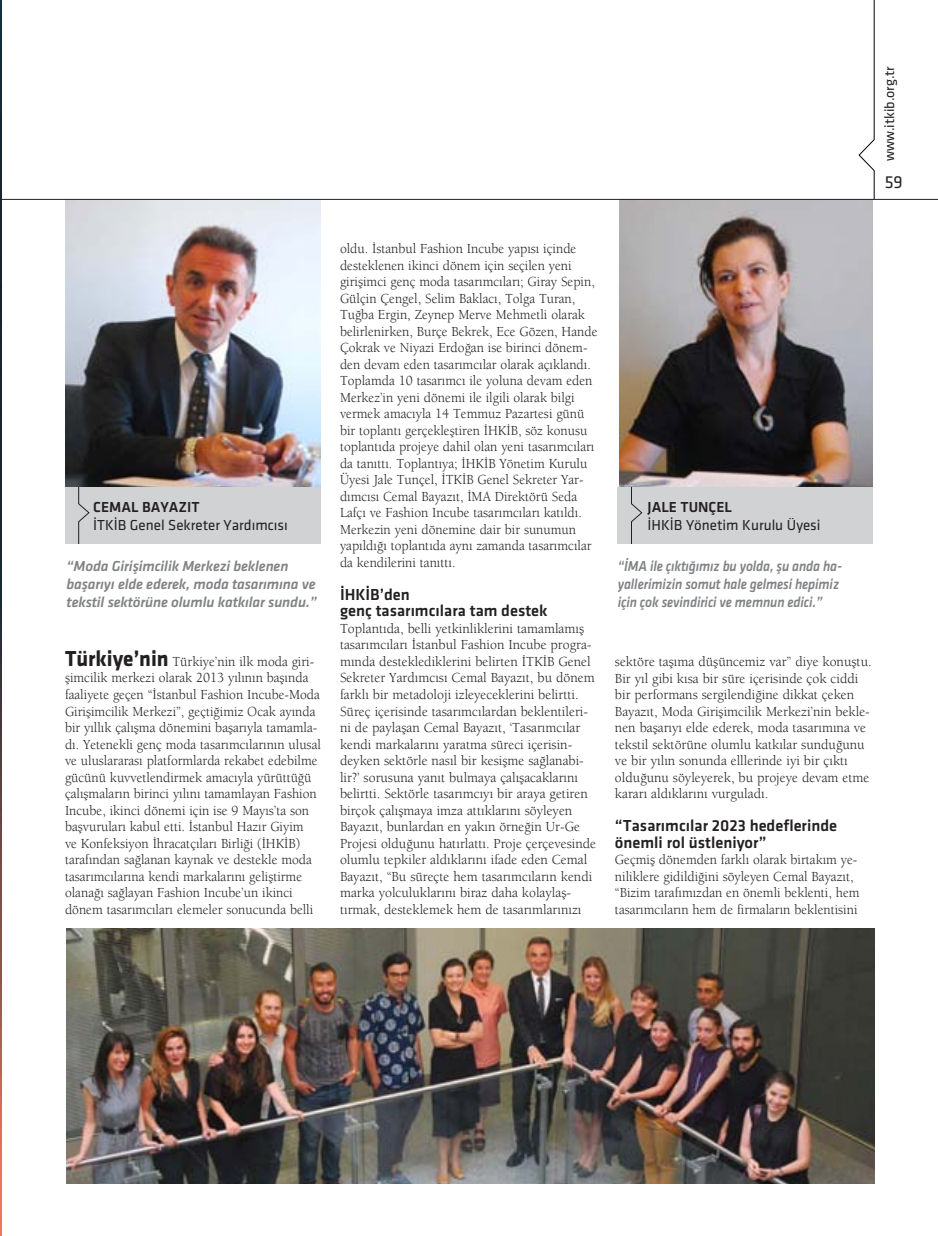
<style>
.page{position:relative;width:938px;height:1236px;background:#fff}
.page>*{position:absolute;margin:0;border:0;box-sizing:border-box;transform-origin:0 0}
.t1{font:18px "Klavika";color:#231f20}
.ARABAŞLIK{font:500 16.5px/16.5px "Klavika";color:#231f20}
.FOTO_ALTI{font:italic 500 15px/18px "Klavika";letter-spacing:-.01em;color:#808285}
.FOTO_ALTI-2{font:italic 500 15px/18px "Klavika";letter-spacing:-.01em;color:#808285;scale:.9 1}
.IMZA{font:15px "Klavika";color:#231f20}
.IMZA-2{font:500 15px "Klavika";color:#231f20}
.METİN{font:14.25px/16.5px "Berkeley Book Tr";color:#231f20;scale:.95 1}
.METİN-2{font:14.25px/16.5px "Berkeley Book Tr";color:#231f20}
.t2{font:14.25px "Klavika";color:#231f20}
.s1{font-family:"Klavika";font-weight:700;font-size:22.5px}
</style>
<div class="page">
<svg style="left:858px;top:0;width:17px;height:199px"></svg>
<img style="left:0;top:2px;width:1px;height:1231px">
<svg style="left:0;top:474px;width:2px;height:315px"></svg>
<img style="left:65px;top:200px;width:255px;height:287px">
<img style="left:620px;top:200px;width:253px;height:287px">
<div style="left:618px;top:487px;width:255px;height:56px;background:#d1d2d4"></div>
<svg style="left:631px;top:487px;width:12px;height:56px"></svg>
<div style="left:65px;top:487px;width:255px;height:56px;background:#d1d2d4"></div>
<svg style="left:78px;top:487px;width:12px;height:56px"></svg>
<img style="left:67px;top:928px;width:807px;height:255px">
<hr style="left:1px;top:199px;width:937px;height:1px;background:#231f20">
<p class="t2" style="left:882px;top:161px;width:96px;rotate:-90deg">www.itkib.org.tr</p>
<p class="t1" style="left:885px;top:173px;width:20px">59</p>
<p class="IMZA-2" style="left:93px;top:499px;width:108px">CEMAL BAYAZIT</p>
<p class="IMZA" style="left:93px;top:517px;width:196px">İTKİB Genel Sekreter Yardımcısı</p>
<p class="FOTO_ALTI" style="left:67px;top:557px;width:252px">“Moda Girişimcilik Merkezi beklenen başarıyı elde ederek, moda tasarımına ve tekstil sektörüne olumlu katkılar sundu.”</p>
<p class="METİN" style="left:65px;top:653px;width:271px"><span class="s1">Türkiye’nin</span> Türkiye’nin ilk moda giri&shy;şimcilik merkezi olarak 2013 yılının başında faaliyete geçen “İstanbul Fashion Incube-Moda Girişimcilik Merkezi”, geçtiğimiz Ocak ayında bir yıllık çalışma dönemini başarıyla tamamla&shy;dı. Yetenekli genç moda tasarımcılarının ulusal ve uluslararası platformlarda rekabet edebilme gücünü kuvvetlendirmek amacıyla yürüttüğü çalışmaların birinci yılını tamamlayan Fashion Incube, ikinci dönemi için ise 9 Mayıs’ta son başvuruları kabul etti. İstanbul Hazır Giyim<br>ve Konfeksiyon İhracatçıları Birliği (İHKİB) tarafından sağlanan kaynak ve destekle moda tasarımcılarına kendi markalarını geliştirme olanağı sağlayan Fashion Incube’un ikinci dönem tasarımcıları elemeler sonucunda belli</p>
<p class="METİN" style="left:340px;top:240px;width:273px">oldu. İstanbul Fashion Incube yapısı içinde desteklenen ikinci dönem için seçilen yeni girişimci genç moda tasarımcıları; Giray Sepin, Gülçin Çengel, Selim Baklacı, Tolga Turan, Tuğba Ergin, Zeynep Merve Mehmetli olarak belirlenirken, Burçe Bekrek, Ece Gözen, Hande Çokrak ve Niyazi Erdoğan ise birinci dönem&shy;den devam eden tasarımcılar olarak açıklandı.</p>
<p class="METİN" style="left:340px;top:372px;width:269px">Toplamda 10 tasarımcı ile yoluna devam eden Merkez’in yeni dönemi ile ilgili olarak bilgi vermek amacıyla 14 Temmuz Pazartesi günü bir toplantı gerçekleştiren İHKİB, söz konusu toplantıda projeye dahil olan yeni tasarımcıları da tanıttı. Toplantıya; İHKİB Yönetim Kurulu Üyesi Jale Tunçel, İTKİB Genel Sekreter Yar&shy;dımcısı Cemal Bayazıt, İMA Direktörü Seda Lafçı ve Fashion Incube tasarımcıları katıldı.<br>Merkezin yeni dönemine dair bir sunumun yapıldığı toplantıda aynı zamanda tasarımcılar da kendilerini tanıttı.</p>
<p class="ARABAŞLIK" style="left:340px;top:586px;width:71px">İHKİB’den</p>
<p class="ARABAŞLIK" style="left:340px;top:603px;width:209px">genç tasarımcılara tam destek</p>
<p class="METİN-2" style="left:340px;top:620px;width:258px">Toplantıda, belli yetkinliklerini tamamlamış tasarımcıları İstanbul Fashion Incube progra&shy;mında desteklediklerini belirten İTKİB Genel Sekreter Yardımcısı Cemal Bayazıt, bu dönem farklı bir metadoloji izleyeceklerini belirtti.<br>Süreç içerisinde tasarımcılardan beklentileri&shy;ni de paylaşan Cemal Bayazıt, ‘Tasarımcılar kendi markalarını yaratma süreci içerisin&shy;deyken sektörle nasıl bir kesişme sağlanabi&shy;lir?’ sorusuna yanıt bulmaya çalışacaklarını belirtti. Sektörle tasarımcıyı bir araya getiren birçok çalışmaya imza attıklarını söyleyen Bayazıt, bunlardan en yakın örneğin Ur-Ge Projesi olduğunu hatırlattı. Proje çerçevesinde olumlu tepkiler aldıklarını ifade eden Cemal Bayazıt, “Bu süreçte hem tasarımcıların kendi marka yolculuklarını biraz daha kolaylaş&shy;tırmak, desteklemek hem de tasarımlarınızı</p>
<p class="IMZA-2" style="left:648px;top:499px;width:86px">JALE TUNÇEL</p>
<p class="IMZA" style="left:648px;top:517px;width:174px">İHKİB Yönetim Kurulu Üyesi</p>
<p class="FOTO_ALTI-2" style="left:618px;top:557px;width:251px">“İMA ile çıktığımız bu yolda, şu anda ha&shy;yallerimizin somut hale gelmesi hepimiz için çok sevindirici ve memnun edici.”</p>
<p class="METİN-2" style="left:615px;top:653px;width:258px">sektöre taşıma düşüncemiz var” diye konuştu.<br>Bir yıl gibi kısa bir süre içerisinde çok ciddi bir performans sergilendiğine dikkat çeken Bayazıt, Moda Girişimcilik Merkezi’nin bekle&shy;nen başarıyı elde ederek, moda tasarımına ve tekstil sektörüne olumlu katkılar sunduğunu ve bir yılın sonunda elllerinde iyi bir çıktı olduğunu söyleyerek, bu projeye devam etme kararı aldıklarını vurguladı.</p>
<p class="ARABAŞLIK" style="left:615px;top:817px;width:224px">“Tasarımcılar 2023 hedeflerinde önemli rol üstleniyor”</p>
<p class="METİN" style="left:615px;top:851px;width:259px">Geçmiş dönemden farklı olarak birtakım ye&shy;niliklere gidildiğini söyleyen Cemal Bayazıt, “Bizim tarafımızdan en önemli beklenti, hem tasarımcıların hem de firmaların beklentisini</p>
</div>
